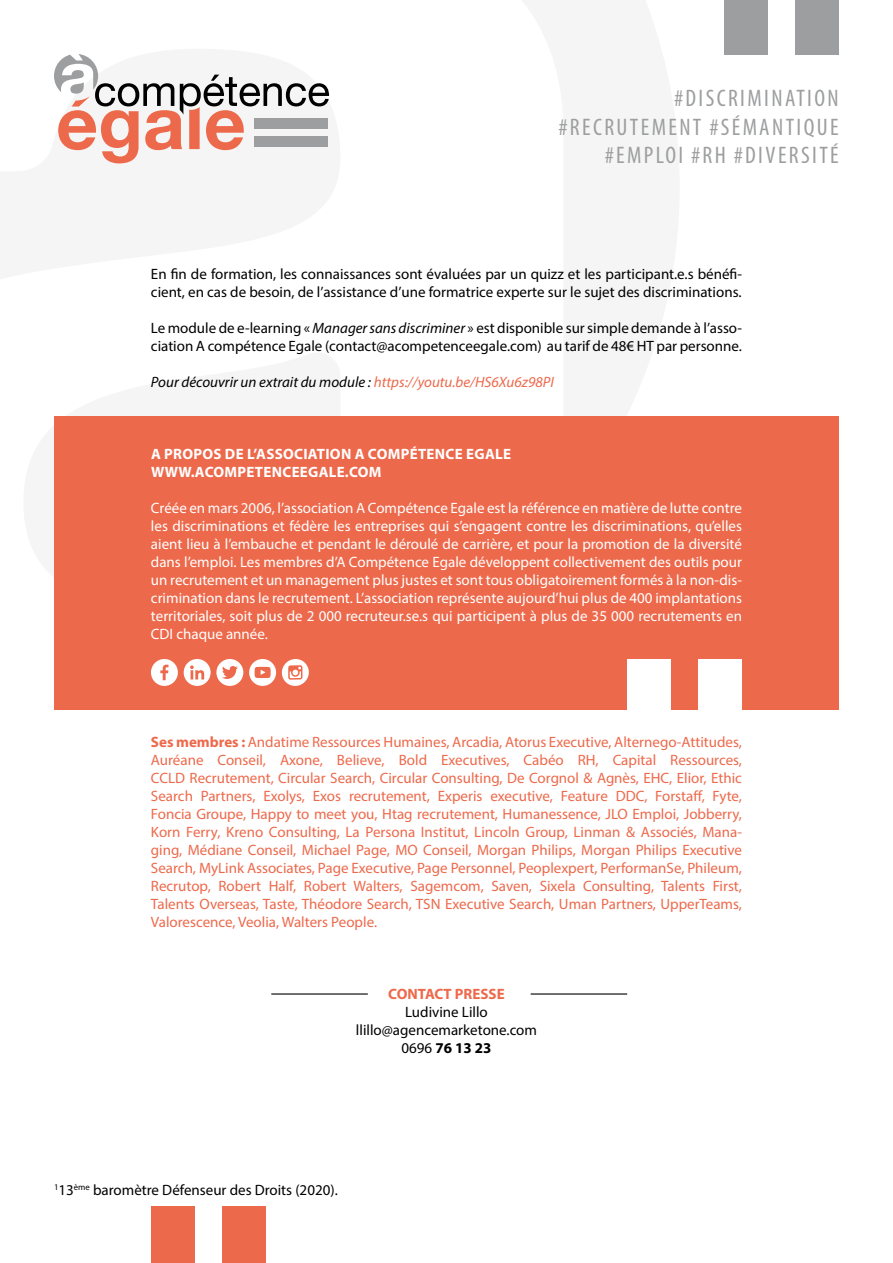
<style>
.page{position:relative;width:893px;height:1263px;background:#fff}
.page>*{position:absolute;margin:0;border:0;box-sizing:border-box;transform-origin:0 0}
.t1{font:condensed 24px/28.8px "Myriad Pro";letter-spacing:.1em;color:#9d9e9f;text-align:right}
.t2{font:15px/18px "Myriad Pro";color:#ed694b;text-align:justify}
.t3{font:15px/18px "Myriad Pro";color:#fff;text-align:justify}
.t4{font:15px/18px "Myriad Pro";color:#000}
.t5{font:700 15px/18px "Myriad Pro";letter-spacing:.02em;color:#fff}
.t6{font:italic 15px "Myriad Pro";color:#000}
.t7{font:700 15px "Myriad Pro";color:#ed694b}
.s1{font-style:italic}
.s2{color:#ed694b}
.s3{font-weight:700}
</style>
<div class="page">
<div style="left:54px;top:417px;width:785px;height:293px;background:#ed694b"></div>
<svg style="left:54px;top:54px;width:275px;height:109px"></svg>
<svg style="left:151px;top:659px;width:27px;height:27px"></svg>
<svg style="left:249px;top:659px;width:27px;height:27px"></svg>
<svg style="left:184px;top:659px;width:59px;height:27px"></svg>
<svg style="left:282px;top:659px;width:27px;height:27px"></svg>
<div style="left:699px;top:659px;width:43px;height:57px;background:#fff"></div>
<div style="left:627px;top:659px;width:43px;height:57px;background:#fff"></div>
<div style="left:223px;top:1206px;width:43px;height:57px;background:#ed694b"></div>
<div style="left:151px;top:1206px;width:43px;height:57px;background:#ed694b"></div>
<div style="left:796px;top:0;width:43px;height:54px;background:#9d9e9f"></div>
<div style="left:724px;top:0;width:43px;height:54px;background:#9d9e9f"></div>
<hr style="left:271px;top:993px;width:97px;height:1px;background:#000">
<hr style="left:531px;top:993px;width:96px;height:1px;background:#000">
<h1 class="t1" style="left:558px;top:83px;width:282px">#DISCRIMINATION #RECRUTEMENT #SÉMANTIQUE #EMPLOI #RH #DIVERSITÉ</h1>
<p class="t4" style="left:151px;top:265px;width:593px">En fin de formation, les connaissances sont évaluées par un quizz et les participant.e.s bénéfi&shy;cient, en cas de besoin, de l’assistance d’une formatrice experte sur le sujet des discriminations.</p>
<p class="t4" style="left:151px;top:319px;width:593px">Le module de e-learning « <span class="s1">Manager sans discriminer</span> » est disponible sur simple demande à l’asso&shy;ciation A compétence Egale (contact@acompetenceegale.com) au tarif de 48€ HT par personne.</p>
<p class="t6" style="left:151px;top:373px;width:404px">Pour découvrir un extrait du module : <span class="s2">https://youtu.be/HS6Xu6z98PI</span></p>
<p class="t5" style="left:151px;top:445px;width:361px">A PROPOS DE L’ASSOCIATION A COMPÉTENCE EGALE<br>WWW.ACOMPETENCEEGALE.COM</p>
<p class="t3" style="left:151px;top:499px;width:593px">Créée en mars 2006, l’association A Compétence Egale est la référence en matière de lutte contre les discriminations et fédère les entreprises qui s’engagent contre les discriminations, qu’elles aient lieu à l’embauche et pendant le déroulé de carrière, et pour la promotion de la diversité dans l’emploi. Les membres d’A Compétence Egale développent collectivement des outils pour un recrutement et un management plus justes et sont tous obligatoirement formés à la non-dis&shy;crimination dans le recrutement. L’association représente aujourd’hui plus de 400 implantations territoriales, soit plus de 2 000 recruteur.se.s qui participent à plus de 35 000 recrutements en CDI chaque année.</p>
<p class="t2" style="left:151px;top:733px;width:593px"><span class="s3">Ses membres :</span> Andatime Ressources Humaines, Arcadia, Atorus Executive, Alternego-Attitudes, Auréane Conseil, Axone, Believe, Bold Executives, Cabéo RH, Capital Ressources, CCLD Recrutement, Circular Search, Circular Consulting, De Corgnol &amp; Agnès, EHC, Elior, Ethic Search Partners, Exolys, Exos recrutement, Experis executive, Feature DDC, Forstaff, Fyte, Foncia Groupe, Happy to meet you, Htag recrutement, Humanessence, JLO Emploi, Jobberry, Korn Ferry, Kreno Consulting, La Persona Institut, Lincoln Group, Linman &amp; Associés, Mana&shy;ging, Médiane Conseil, Michael Page, MO Conseil, Morgan Philips, Morgan Philips Executive Search, MyLink Associates, Page Executive, Page Personnel, Peoplexpert, PerformanSe, Phileum, Recrutop, Robert Half, Robert Walters, Sagemcom, Saven, Sixela Consulting, Talents First, Talents Overseas, Taste, Théodore Search, TSN Executive Search, Uman Partners, UpperTeams, Valorescence, Veolia, Walters People.</p>
<p class="t7" style="left:388px;top:984px;width:118px">CONTACT PRESSE</p>
<p class="t4" style="left:356px;top:1003px;width:183px;text-align:center">Ludivine Lillo llillo@agencemarketone.com<br>0696 <span class="s3">76 13 23</span></p>
<p class="t4" style="left:54px;top:1181px;width:285px"><sup>1</sup>13<sup>ème</sup> baromètre Défenseur des Droits (2020).</p>
</div>
